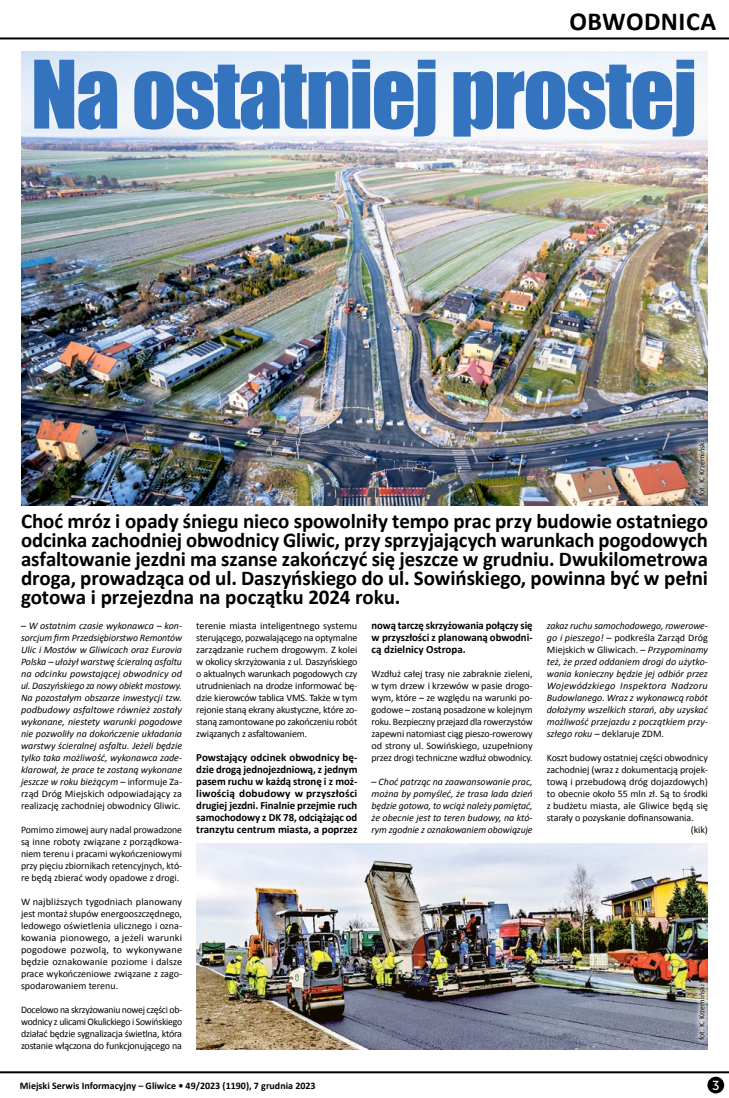
<style>
.page{position:relative;width:729px;height:1098px;background:#fff}
.page>*{position:absolute;margin:0;border:0;box-sizing:border-box;transform-origin:0 0}
.t1{font:87px "Impact";letter-spacing:-.02em;color:#3473bd}
.t2{font:700 26px "Calibri";letter-spacing:.02em;color:#000}
.t3{font:700 21px/19px "Calibri";letter-spacing:-.005em;color:#000;text-align:justify}
.t4{font:13px "Museo Sans 500";color:#fff}
.t5{font:700 11px/12px "Calibri";letter-spacing:-.005em;color:#000;text-align:justify}
.t6{font:10px/12px "Calibri";letter-spacing:-.01em;color:#000;text-align:justify}
.t7{font:italic 10px/12px "Calibri";color:#000;text-align:justify}
.t8{font:700 10px "Calibri";color:#000}
.t9{font:8px "Calibri";color:#000}
.s1{font-style:normal}
</style>
<div class="page">
<hr style="left:0;top:37px;width:729px;height:2px;background:#000">
<hr style="left:0;top:1070px;width:729px;height:2px;background:#000">
<div style="left:707px;top:1076px;width:17px;height:16px;background:#000;border-radius:50%"></div>
<img style="left:21px;top:51px;width:686px;height:454px">
<img style="left:196px;top:843px;width:511px;height:205px">
<div style="left:692px;top:978px;width:18px;height:67px;background:#fff;opacity:.75"></div>
<div style="left:692px;top:434px;width:18px;height:68px;background:#fff;opacity:.75"></div>
<h2 class="t2" style="left:569px;top:5px;width:148px">OBWODNICA</h2>
<h1 class="t1" style="left:31px;top:27px;width:668px">Na ostatniej prostej</h1>
<p class="t9" style="left:696px;top:496px;width:57px;rotate:-90deg">fot. K. Krzemiński</p>
<p class="t3" style="left:21px;top:511px;width:688px">Choć mróz i opady śniegu nieco spowolniły tempo prac przy budowie ostatniego odcinka zachodniej obwodnicy Gliwic, przy sprzyjających warunkach pogodowych asfaltowanie jezdni ma szanse zakończyć się jeszcze w grudniu. Dwukilometrowa droga, prowadząca od ul. Daszyńskiego do ul. Sowińskiego, powinna być w pełni gotowa i przejezdna na początku 2024 roku.</p>
<p class="t7" style="left:21px;top:618px;width:163px"><span class="s1">–</span> W ostatnim czasie wykonawca – kon&shy;sorcjum firm Przedsiębiorstwo Remontów Ulic i Mostów w Gliwicach oraz Eurovia Polska – ułożył warstwę ścieralną asfaltu na odcinku powstającej obwodnicy od ul. Daszyńskiego za nowy obiekt mostowy.<br>Na pozostałym obszarze inwestycji tzw. podbudowy asfaltowe również zostały wykonane, niestety warunki pogodowe nie pozwoliły na dokończenie układania warstwy ścieralnej asfaltu. Jeżeli będzie tylko taka możliwość, wykonawca zade&shy;klarował, że prace te zostaną wykonane jeszcze w roku bieżącym <span class="s1">– informuje Za&shy;rząd Dróg Miejskich odpowiadający za realizację zachodniej obwodnicy Gliwic.</span></p>
<p class="t6" style="left:21px;top:823px;width:162px">Pomimo zimowej aury nadal prowadzone są inne roboty związane z porządkowa&shy;niem terenu i pracami wykończeniowymi przy pięciu zbiornikach retencyjnych, któ&shy;re będą zbierać wody opadowe z drogi.</p>
<p class="t6" style="left:21px;top:895px;width:162px">W najbliższych tygodniach planowany jest montaż słupów energooszczędnego, ledowego oświetlenia ulicznego i ozna&shy;kowania pionowego, a jeżeli warunki pogodowe pozwolą, to wykonywane będzie oznakowanie poziome i dalsze prace wykończeniowe związane z zago&shy;spodarowaniem terenu.</p>
<p class="t6" style="left:21px;top:1003px;width:162px">Docelowo na skrzyżowaniu nowej części ob&shy;wodnicy z ulicami Okulickiego i Sowińskiego działać będzie sygnalizacja świetlna, która zostanie włączona do funkcjonującego na</p>
<p class="t5" style="left:371px;top:618px;width:162px">nową tarczę skrzyżowania połączy się w przyszłości z planowaną obwodni&shy;cą dzielnicy Ostropa.</p>
<p class="t6" style="left:371px;top:667px;width:162px">Wzdłuż całej trasy nie zabraknie zieleni, w tym drzew i krzewów w pasie drogo&shy;wym, które – ze względu na warunki po&shy;godowe – zostaną posadzone w kolejnym roku. Bezpieczny przejazd dla rowerzystów zapewni natomiast ciąg pieszo-rowerowy od strony ul. Sowińskiego, uzupełniony przez drogi techniczne wzdłuż obwodnicy.</p>
<p class="t7" style="left:371px;top:774px;width:162px"><span class="s1">–</span> Choć patrząc na zaawansowanie prac, można by pomyśleć, że trasa lada dzień będzie gotowa, to wciąż należy pamiętać, że obecnie jest to teren budowy, na któ&shy;rym zgodnie z oznakowaniem obowiązuje</p>
<p class="t6" style="left:196px;top:619px;width:162px">terenie miasta inteligentnego systemu sterującego, pozwalającego na optymalne zarządzanie ruchem drogowym. Z kolei w okolicy skrzyżowania z ul. Daszyńskiego o aktualnych warunkach pogodowych czy utrudnieniach na drodze informować bę&shy;dzie kierowców tablica VMS. Także w tym rejonie staną ekrany akustyczne, które zo&shy;staną zamontowane po zakończeniu robót związanych z asfaltowaniem.</p>
<p class="t5" style="left:196px;top:750px;width:163px">Powstający odcinek obwodnicy bę&shy;dzie drogą jednojezdniową, z jednym pasem ruchu w każdą stronę i z moż&shy;liwością dobudowy w przyszłości drugiej jezdni. Finalnie przejmie ruch samochodowy z DK 78, odciążając od tranzytu centrum miasta, a poprzez</p>
<p class="t7" style="left:546px;top:618px;width:163px">zakaz ruchu samochodowego, rowerowe&shy;go i pieszego! <span class="s1">– podkreśla Zarząd Dróg Miejskich w Gliwicach. –</span> Przypominamy też, że przed oddaniem drogi do użytko&shy;wania konieczny będzie jej odbiór przez Wojewódzkiego Inspektora Nadzoru Budowlanego. Wraz z wykonawcą robót dołożymy wszelkich starań, aby uzyskać możliwość przejazdu z początkiem przy&shy;szłego roku <span class="s1">– deklaruje ZDM.</span></p>
<p class="t6" style="left:546px;top:751px;width:162px">Koszt budowy ostatniej części obwodnicy</p>
<p class="t6" style="left:546px;top:763px;width:162px">zachodniej (wraz z dokumentacją projek-</p>
<p class="t6" style="left:546px;top:775px;width:162px">tową i przebudową dróg dojazdowych)</p>
<p class="t6" style="left:546px;top:787px;width:162px">to obecnie około 55 mln zł. Są to środki</p>
<p class="t6" style="left:546px;top:799px;width:162px">z budżetu miasta, ale Gliwice będą się</p>
<p class="t6" style="left:546px;top:811px;width:148px">starały o pozyskanie dofinansowania.</p>
<p class="t6" style="left:690px;top:823px;width:19px">(kik)</p>
<p class="t9" style="left:696px;top:1039px;width:57px;rotate:-90deg">fot. K. Krzemiński</p>
<p class="t8" style="left:20px;top:1079px;width:297px">Miejski Serwis Informacyjny – Gliwice • 49/2023 (1190), 7 grudnia 2023</p>
<h3 class="t4" style="left:712px;top:1077px;width:9px">3</h3>
</div>
